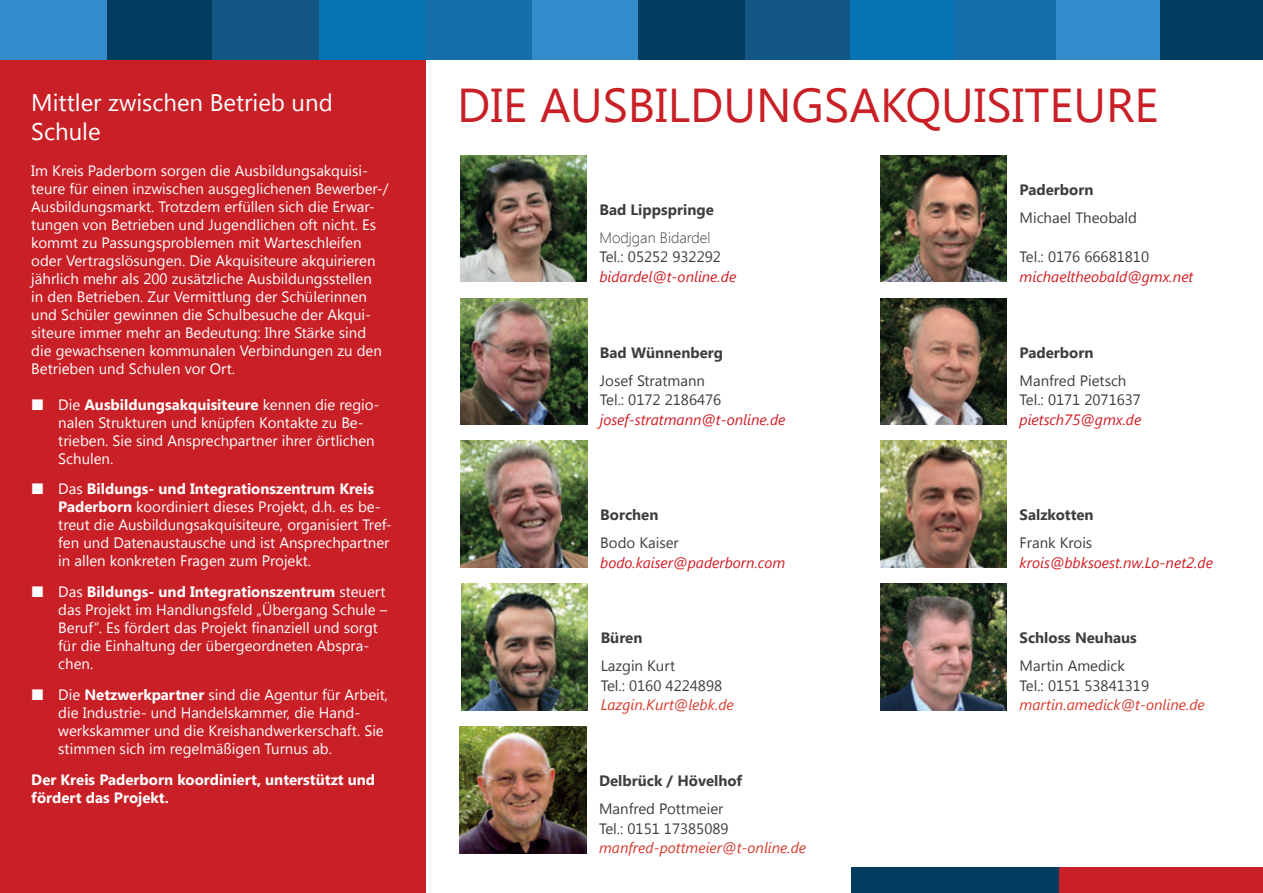
<style>
.page{position:relative;width:1263px;height:893px;background:#fff}
.page>*{position:absolute;margin:0;border:0;box-sizing:border-box;transform-origin:0 0}
.t1{font:47.55px "Segoe UI";color:#c82026}
.t2{font:24px/28.8px "Segoe UI";color:#fff}
.t3{font:15px/18px "Segoe UI";color:#fff}
.t4{font:15px/19.5px "Segoe UI";color:#3e3e3f}
.t5{font:italic 15px "Segoe UI";color:#d01e25}
.t6{font:700 15px "Segoe UI";color:#3e3e3f}
.t7{font:italic 15px "Segoe UI";color:#d53c2f}
.t8{font:700 15px/18px "Segoe UI";color:#fff}
.t9{font:300 15px "Segoe UI";color:#3e3e3f}
.s1{font-weight:700}
</style>
<div class="page">
<div style="left:0;top:0;width:425px;height:893px;background:#c82026"></div>
<img style="left:460px;top:155px;width:127px;height:127px">
<img style="left:460px;top:298px;width:127px;height:127px">
<img style="left:461px;top:441px;width:126px;height:127px">
<img style="left:461px;top:584px;width:127px;height:126px">
<img style="left:880px;top:155px;width:127px;height:127px">
<img style="left:460px;top:727px;width:126px;height:126px">
<img style="left:880px;top:298px;width:127px;height:127px">
<img style="left:880px;top:441px;width:127px;height:127px">
<img style="left:880px;top:584px;width:127px;height:126px">
<div style="left:851px;top:867px;width:208px;height:26px;background:#023c5f"></div>
<div style="left:1160px;top:0;width:103px;height:59px;background:#023c5f"></div>
<div style="left:744px;top:0;width:106px;height:60px;background:#135885"></div>
<div style="left:954px;top:0;width:103px;height:59px;background:#166eaa"></div>
<div style="left:531px;top:0;width:107px;height:60px;background:#348bcb"></div>
<div style="left:319px;top:0;width:106px;height:60px;background:#0773b5"></div>
<div style="left:106px;top:0;width:107px;height:60px;background:#023c5f"></div>
<div style="left:213px;top:0;width:106px;height:60px;background:#135885"></div>
<div style="left:0;top:0;width:106px;height:60px;background:#348bcb"></div>
<div style="left:1057px;top:0;width:103px;height:59px;background:#348bcb"></div>
<div style="left:638px;top:0;width:106px;height:60px;background:#023c5f"></div>
<div style="left:850px;top:0;width:104px;height:59px;background:#0773b5"></div>
<div style="left:425px;top:0;width:106px;height:60px;background:#166eaa"></div>
<div style="left:1059px;top:867px;width:204px;height:26px;background:#c82026"></div>
<h2 class="t2" style="left:31px;top:87px;width:303px">Mittler zwischen Betrieb und<br>Schule</h2>
<p class="t3" style="left:31px;top:161px;width:359px">Im Kreis Paderborn sorgen die Ausbildungsakquisi&shy;teure für einen inzwischen ausgeglichenen Bewerber-/ Ausbildungsmarkt. Trotzdem erfüllen sich die Erwar&shy;tungen von Betrieben und Jugendlichen oft nicht. Es kommt zu Passungsproblemen mit Warteschleifen oder Vertragslösungen. Die Akquisiteure akquirieren jährlich mehr als 200 zusätzliche Ausbildungsstellen<br>in den Betrieben. Zur Vermittlung der Schülerinnen und Schüler gewinnen die Schulbesuche der Akqui&shy;siteure immer mehr an Bedeutung: Ihre Stärke sind die gewachsenen kommunalen Verbindungen zu den Betrieben und Schulen vor Ort.</p>
<p class="t3" style="left:58px;top:395px;width:323px;text-indent:-27px">■ Die <span class="s1">Ausbildungsakquisiteure</span> kennen die regio&shy;nalen Strukturen und knüpfen Kontakte zu Be&shy;trieben. Sie sind Ansprechpartner ihrer örtlichen Schulen.</p>
<p class="t3" style="left:58px;top:479px;width:335px;text-indent:-27px">■ Das <span class="s1">Bildungs- und Integrationszentrum Kreis Paderborn</span> koordiniert dieses Projekt, d.h. es be&shy;treut die Ausbildungsakquisiteure, organisiert Tref&shy;fen und Datenaustausche und ist Ansprechpartner in allen konkreten Fragen zum Projekt.</p>
<p class="t3" style="left:58px;top:582px;width:330px;text-indent:-27px">■ Das <span class="s1">Bildungs- und Integrationszentrum</span> steuert das Projekt im Handlungsfeld „Übergang Schule – Beruf“. Es fördert das Projekt finanziell und sorgt für die Einhaltung der übergeordneten Abspra&shy;chen.</p>
<p class="t3" style="left:58px;top:685px;width:331px;text-indent:-27px">■ Die <span class="s1">Netzwerkpartner</span> sind die Agentur für Arbeit, die Industrie- und Handelskammer, die Hand&shy;werkskammer und die Kreishandwerkerschaft. Sie stimmen sich im regelmäßigen Turnus ab.</p>
<p class="t8" style="left:31px;top:770px;width:345px">Der Kreis Paderborn koordiniert, unterstützt und fördert das Projekt.</p>
<h1 class="t1" style="left:457px;top:72px;width:703px">DIE AUSBILDUNGSAKQUISITEURE</h1>
<p class="t6" style="left:599px;top:199px;width:116px">Bad Lippspringe</p>
<p class="t9" style="left:599px;top:227px;width:113px">Modjgan Bidardel</p>
<p class="t4" style="left:599px;top:247px;width:123px">Tel.: 05252 932292</p>
<p class="t5" style="left:599px;top:266px;width:138px">bidardel@t-online.de</p>
<p class="t6" style="left:600px;top:342px;width:125px">Bad Wünnenberg</p>
<p class="t4" style="left:600px;top:370px;width:123px">Josef Stratmann<br>Tel.: 0172 2186476</p>
<p class="t5" style="left:600px;top:409px;width:187px">josef-stratmann@t-online.de</p>
<p class="t6" style="left:600px;top:504px;width:60px">Borchen</p>
<p class="t4" style="left:600px;top:532px;width:80px">Bodo Kaiser</p>
<p class="t5" style="left:600px;top:552px;width:186px">bodo.kaiser@paderborn.com</p>
<p class="t6" style="left:601px;top:627px;width:43px">Büren</p>
<p class="t4" style="left:601px;top:656px;width:123px">Lazgin Kurt<br>Tel.: 0160 4224898</p>
<p class="t7" style="left:601px;top:695px;width:135px">Lazgin.Kurt@lebk.de</p>
<p class="t6" style="left:599px;top:770px;width:145px">Delbrück / Hövelhof</p>
<p class="t4" style="left:599px;top:798px;width:131px">Manfred Pottmeier<br>Tel.: 0151 17385089</p>
<p class="t7" style="left:599px;top:837px;width:209px">manfred-pottmeier@t-online.de</p>
<p class="t6" style="left:1019px;top:179px;width:75px">Paderborn</p>
<p class="t4" style="left:1019px;top:208px;width:119px">Michael Theobald</p>
<p class="t4" style="left:1019px;top:247px;width:131px">Tel.: 0176 66681810</p>
<p class="t5" style="left:1019px;top:266px;width:175px">michaeltheobald@gmx.net</p>
<p class="t6" style="left:1019px;top:342px;width:75px">Paderborn</p>
<p class="t4" style="left:1019px;top:370px;width:123px">Manfred Pietsch<br>Tel.: 0171 2071637</p>
<p class="t5" style="left:1019px;top:409px;width:123px">pietsch75@gmx.de</p>
<p class="t6" style="left:1019px;top:504px;width:76px">Salzkotten</p>
<p class="t4" style="left:1019px;top:532px;width:74px">Frank Krois</p>
<p class="t5" style="left:1019px;top:552px;width:195px">krois@bbksoest.nw.Lo-net2.de</p>
<p class="t6" style="left:1019px;top:627px;width:119px">Schloss Neuhaus</p>
<p class="t4" style="left:1019px;top:656px;width:131px">Martin Amedick<br>Tel.: 0151 53841319</p>
<p class="t7" style="left:1019px;top:695px;width:187px">martin.amedick@t-online.de</p>
</div>
